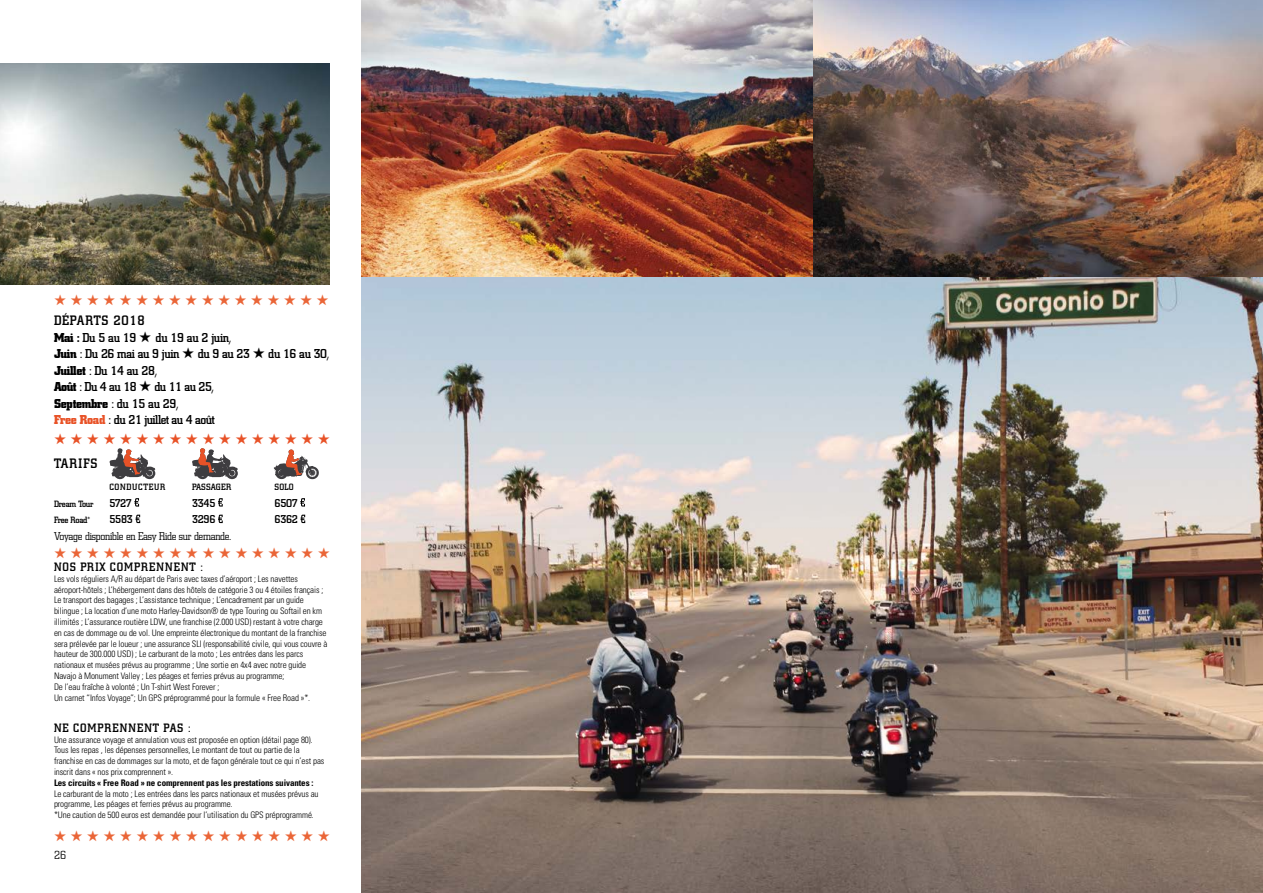
<style>
.page{position:relative;width:1263px;height:893px;background:#fff}
.page>*{position:absolute;margin:0;border:0;box-sizing:border-box;transform-origin:0 0}
.t1{font:15px "Zapf Dingbats ITC";color:#ea6537}
.t2{font:15px "Zapf Dingbats ITC";color:#e85227}
.t3{font:500 13.5px "City";letter-spacing:.05em;color:#000}
.t4{font:500 12.75px/16.5px "City";letter-spacing:-.03em;color:#000}
.t5{font:500 12px "City";letter-spacing:.08em;color:#000}
.t6{font:300 12px "City";color:#000}
.t7{font:300 11.25px "City";letter-spacing:-.025em;color:#000}
.t8{font:500 11.25px "City";letter-spacing:-.025em;color:#000}
.t9{font:300 condensed 9px/10.8px "Univers";letter-spacing:-.01em;color:#000}
.t10{font:700 condensed 9px "Univers";letter-spacing:-.01em;color:#000}
.t11{font:500 9px "City";letter-spacing:-.025em;color:#000}
.t12{font:500 9px "City";color:#000}
.t13{font:500 9px "City";letter-spacing:.07em;color:#000}
.s1{font-weight:700}
.s2{font-weight:700;color:#e85227}
</style>
<div class="page">
<img style="left:361px;top:276px;width:902px;height:617px">
<img style="left:812px;top:0;width:451px;height:276px">
<img style="left:361px;top:0;width:451px;height:276px">
<img style="left:0;top:64px;width:330px;height:221px">
<svg style="left:134px;top:498px;width:5px;height:9px"></svg>
<svg style="left:218px;top:498px;width:5px;height:9px"></svg>
<svg style="left:300px;top:498px;width:5px;height:9px"></svg>
<svg style="left:136px;top:515px;width:4px;height:8px"></svg>
<svg style="left:218px;top:515px;width:5px;height:8px"></svg>
<svg style="left:301px;top:515px;width:4px;height:8px"></svg>
<svg style="left:109px;top:448px;width:46px;height:31px"></svg>
<svg style="left:192px;top:448px;width:46px;height:31px"></svg>
<svg style="left:274px;top:449px;width:45px;height:30px"></svg>
<h1 class="t1" style="left:54px;top:293px;width:276px">★ ★ ★ ★ ★ ★ ★ ★ ★ ★ ★ ★ ★ ★ ★ ★ ★</h1>
<h2 class="t3" style="left:54px;top:313px;width:92px">DÉPARTS 2018</h2>
<h3 class="t4" style="left:54px;top:329px;width:277px"><span class="s1">Mai :</span> Du 5 au 19 ★ du 19 au 2 juin,<br><span class="s1">Juin</span> : Du 26 mai au 9 juin ★ du 9 au 23 ★ du 16 au 30,<br><span class="s1">Juillet</span> : Du 14 au 28,<br><span class="s1">Août</span> : Du 4 au 18 ★ du 11 au 25,<br><span class="s1">Septembre</span> : du 15 au 29,<br><span class="s2">Free Road</span> : du 21 juillet au 4 août</h3>
<h1 class="t2" style="left:54px;top:431px;width:277px">★ ★ ★ ★ ★ ★ ★ ★ ★ ★ ★ ★ ★ ★ ★ ★ ★</h1>
<h2 class="t3" style="left:54px;top:455px;width:45px">TARIFS</h2>
<p class="t13" style="left:110px;top:482px;width:57px">CONDUCTEUR</p>
<p class="t12" style="left:192px;top:482px;width:41px">PASSAGER</p>
<p class="t12" style="left:275px;top:482px;width:21px">SOLO</p>
<p class="t11" style="left:54px;top:498px;width:41px">Dream Tour</p>
<p class="t8" style="left:110px;top:496px;width:24px">5727</p>
<p class="t8" style="left:192px;top:496px;width:25px">3345</p>
<p class="t8" style="left:275px;top:496px;width:25px">6507</p>
<p class="t11" style="left:54px;top:515px;width:38px">Free Road*</p>
<p class="t8" style="left:110px;top:513px;width:25px">5583</p>
<p class="t8" style="left:192px;top:513px;width:25px">3296</p>
<p class="t8" style="left:275px;top:513px;width:25px">6362</p>
<p class="t7" style="left:54px;top:529px;width:179px">Voyage disponible en Easy Ride sur demande.</p>
<h1 class="t1" style="left:54px;top:545px;width:277px">★ ★ ★ ★ ★ ★ ★ ★ ★ ★ ★ ★ ★ ★ ★ ★ ★</h1>
<h3 class="t5" style="left:54px;top:560px;width:150px">NOS PRIX COMPRENNENT :</h3>
<p class="t9" style="left:54px;top:573px;width:275px">Les vols réguliers A/R au départ de Paris avec taxes d’aéroport ; Les navettes aéroport-hôtels ; L’hébergement dans des hôtels de catégorie 3 ou 4 étoiles français ; Le transport des bagages ; L’assistance technique ; L’encadrement par un guide bilingue ; La location d’une moto Harley-Davidson® de type Touring ou Softail en km illimités ; L’assurance routière LDW, une franchise (2.000 USD) restant à votre charge en cas de dommage ou de vol. Une empreinte électronique du montant de la franchise sera prélevée par le loueur ; une assurance SLI (responsabilité civile, qui vous couvre à hauteur de 300.000 USD) ; Le carburant de la moto ; Les entrées dans les parcs nationaux et musées prévus au programme ; Une sortie en 4x4 avec notre guide Navajo à Monument Valley ; Les péages et ferries prévus au programme;<br>De l’eau fraîche à volonté ; Un T-shirt West Forever ;<br>Un carnet “Infos Voyage”; Un GPS préprogrammé pour la formule « Free Road »*.</p>
<h3 class="t5" style="left:54px;top:721px;width:138px">NE COMPRENNENT PAS :</h3>
<p class="t9" style="left:54px;top:734px;width:272px">Une assurance voyage et annulation vous est proposée en option (détail page 80).<br>Tous les repas , les dépenses personnelles, Le montant de tout ou partie de la franchise en cas de dommages sur la moto, et de façon générale tout ce qui n’est pas inscrit dans « nos prix comprennent ».</p>
<p class="t10" style="left:54px;top:777px;width:261px">Les circuits « Free Road » ne comprennent pas les prestations suivantes :</p>
<p class="t9" style="left:54px;top:788px;width:266px">Le carburant de la moto ; Les entrées dans les parcs nationaux et musées prévus au programme, Les péages et ferries prévus au programme.<br>*Une caution de 500 euros est demandée pour l’utilisation du GPS préprogrammé.</p>
<h1 class="t1" style="left:54px;top:828px;width:277px">★ ★ ★ ★ ★ ★ ★ ★ ★ ★ ★ ★ ★ ★ ★ ★ ★</h1>
<h3 class="t6" style="left:54px;top:849px;width:13px">26</h3>
</div>
